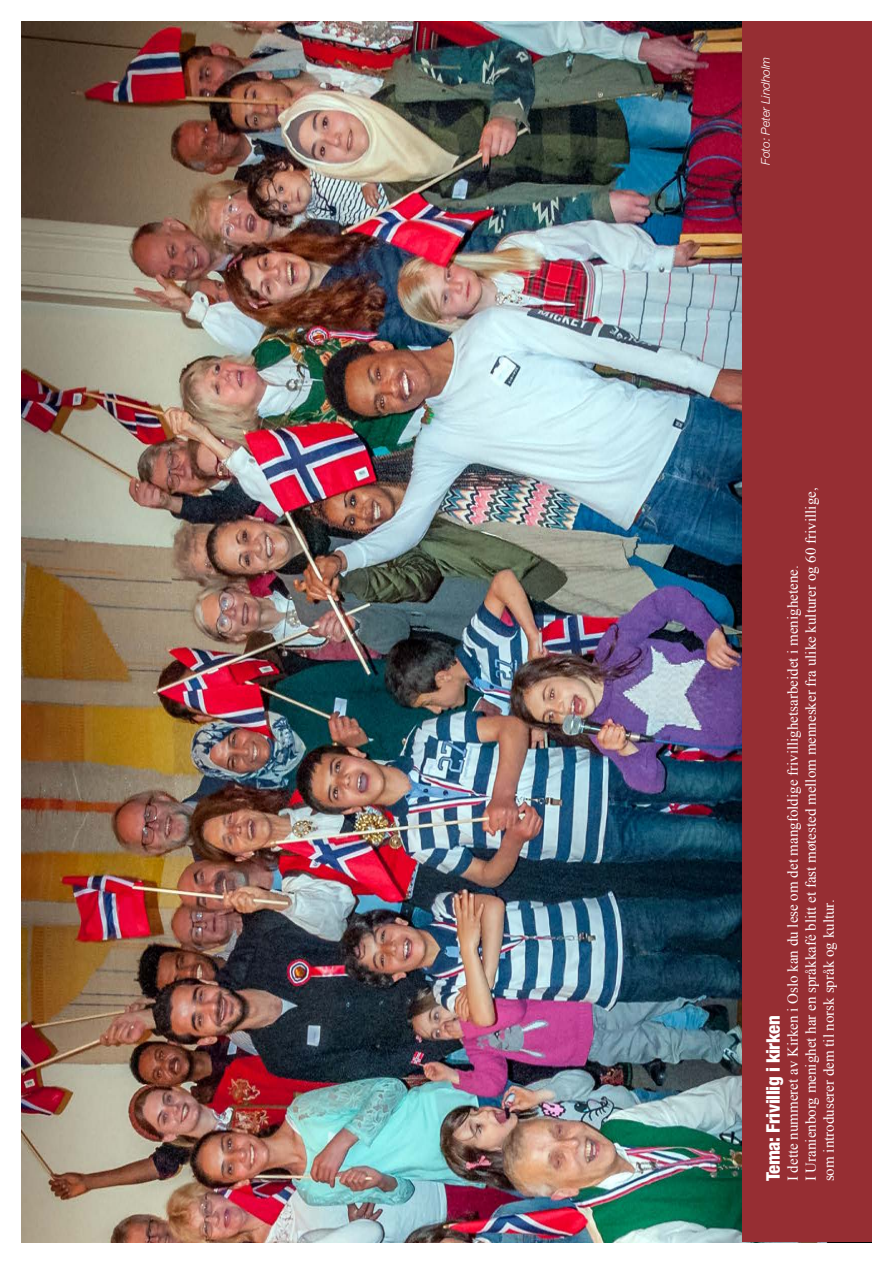
<style>
.page{position:relative;width:893px;height:1263px;background:#fff}
.page>*{position:absolute;margin:0;border:0;box-sizing:border-box;transform-origin:0 0}
.BRØDTEXT{font:800 condensed 18.75px "Helvetica Neue LT Std";letter-spacing:-.02em;color:#fff}
.BRØDTEXT-2{font:15px/18px "Times New Roman";color:#fff}
.BILDETEXT___SORT{font:italic 300 12px "Helvetica Neue LT Std";letter-spacing:-.005em;color:#fff}
</style>
<div class="page">
<img style="left:21px;top:21px;width:721px;height:1221px">
<div style="left:742px;top:21px;width:130px;height:1221px;background:#962e33"></div>
<p class="BILDETEXT___SORT" style="left:758px;top:165px;width:110px;rotate:-90deg">Foto: Peter Lindholm</p>
<p class="BRØDTEXT-2" style="left:802px;top:1181px;width:695px;rotate:-90deg">I Uranienborg menighet har en språkkafé blitt et fast møtested mellom mennesker fra ulike kulturer og 60 frivillige, som introduserer dem til norsk språk og kultur.</p>
<p class="BRØDTEXT-2" style="left:784px;top:1181px;width:617px;rotate:-90deg">I dette nummeret av Kirken i Oslo kan du lese om det mangfoldige frivillighetsarbeidet i menighetene.</p>
<p class="BRØDTEXT" style="left:762px;top:1181px;width:168px;rotate:-90deg">Tema: Frivillig i kirken</p>
</div>
